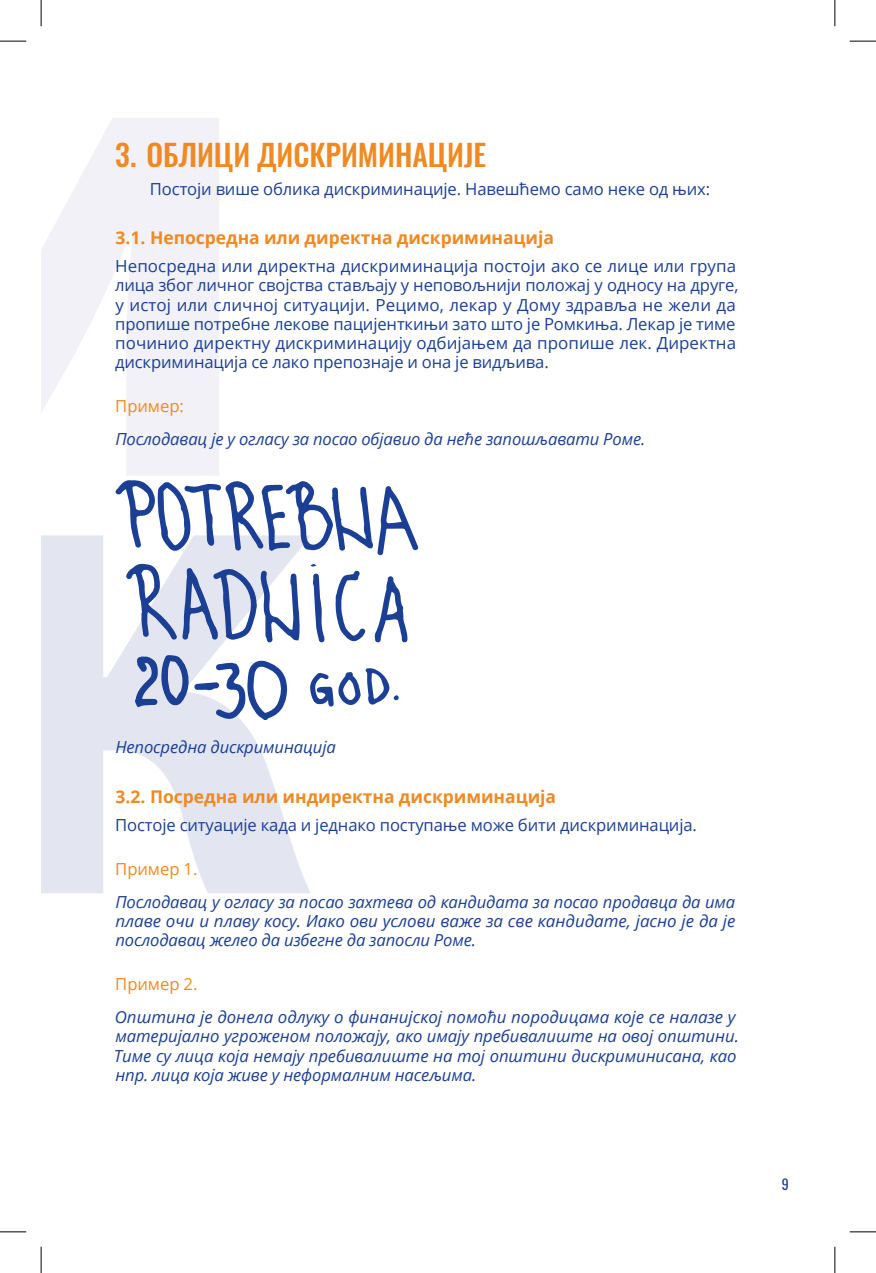
<style>
.page{position:relative;width:876px;height:1273px;background:#fff}
.page>*{position:absolute;margin:0;border:0;box-sizing:border-box;transform-origin:0 0}
.t1{font:500 29.75px "Oswald";color:#f08921}
.t2{font:700 17.5px "Open Sans";letter-spacing:-.005em;color:#f08921}
.primer_italik{font:italic 16.62px/19.2px "Open Sans";letter-spacing:-.005em;color:#1b3f94;text-align:justify}
.t3{font:16.62px/19.2px "Open Sans";letter-spacing:-.01em;color:#1b3f94}
.primer{font:16.62px "Open Sans";letter-spacing:-.005em;color:#f08921}
.t4{font:14px "Oswald";color:#1b3f94}
</style>
<div class="page">
<svg style="left:41px;top:118px;width:178px;height:358px;fill:#f1f1f7"></svg>
<svg style="left:41px;top:535px;width:269px;height:358px;fill:#e3e6f1"></svg>
<svg style="left:115px;top:480px;width:303px;height:75px"></svg>
<svg style="left:313px;top:573px;width:12px;height:69px"></svg>
<svg style="left:310px;top:564px;width:6px;height:3px"></svg>
<svg style="left:335px;top:570px;width:31px;height:71px"></svg>
<svg style="left:375px;top:576px;width:33px;height:66px"></svg>
<svg style="left:126px;top:564px;width:174px;height:78px"></svg>
<svg style="left:134px;top:655px;width:154px;height:65px"></svg>
<svg style="left:310px;top:668px;width:89px;height:39px"></svg>
<svg style="left:0;top:41px;width:26px;height:1px"></svg>
<svg style="left:850px;top:41px;width:26px;height:1px"></svg>
<svg style="left:0;top:1231px;width:26px;height:1px"></svg>
<svg style="left:850px;top:1231px;width:26px;height:1px"></svg>
<svg style="left:41px;top:0;width:1px;height:26px"></svg>
<svg style="left:41px;top:1247px;width:1px;height:26px"></svg>
<svg style="left:835px;top:0;width:1px;height:26px"></svg>
<svg style="left:835px;top:1247px;width:1px;height:26px"></svg>
<p class="t1" style="left:115px;top:139px;width:372px">3. ОБЛИЦИ ДИСКРИМИНАЦИЈЕ</p>
<p class="t3" style="left:150px;top:179px;width:562px">Постоји више облика дискриминације. Навешћемо само неке од њих:</p>
<p class="t2" style="left:116px;top:225px;width:440px">3.1. Непосредна или директна дискриминација</p>
<p class="t3" style="left:115px;top:256px;width:625px">Непосредна или директна дискриминација постоји ако се лице или група лица због личног својства стављају у неповољнији положај у односу на друге, у истој или сличној ситуацији. Рецимо, лекар у Дому здравља не жели да пропише потребне лекове пацијенткињи зато што је Ромкиња. Лекар је тиме починио директну дискриминацију одбијањем да пропише лек. Директна дискриминација се лако препознаје и она је видљива.</p>
<p class="primer" style="left:115px;top:395px;width:70px">Пример:</p>
<p class="primer_italik" style="left:115px;top:429px;width:531px">Послодавац је у огласу за посао објавио да неће запошљавати Роме.</p>
<p class="primer_italik" style="left:115px;top:737px;width:222px">Непосредна дискриминација</p>
<p class="t2" style="left:116px;top:784px;width:442px">3.2. Посредна или индиректна дискриминација</p>
<p class="t3" style="left:115px;top:814px;width:583px">Постоје ситуације када и једнако поступање може бити дискриминација.</p>
<p class="primer" style="left:115px;top:857px;width:84px">Пример 1.</p>
<p class="primer_italik" style="left:115px;top:891px;width:622px">Послодавац у огласу за посао захтева од кандидата за посао продавца да има плаве очи и плаву косу. Иако ови услови важе за све кандидате, јасно је да је послодавац желео да избегне да запосли Роме.</p>
<p class="primer" style="left:115px;top:973px;width:84px">Пример 2.</p>
<p class="primer_italik" style="left:114px;top:1007px;width:627px;text-align:left">Општина је донела одлуку о финанијској помоћи породицама које се налазе у материјално угроженом положају, ако имају пребивалиште на овој општини.<br>Тиме су лица која немају пребивалиште на тој општини дискриминисана, као нпр. лица која живе у неформалним насељима.</p>
<p class="t4" style="left:782px;top:1171px;width:9px">9</p>
</div>
